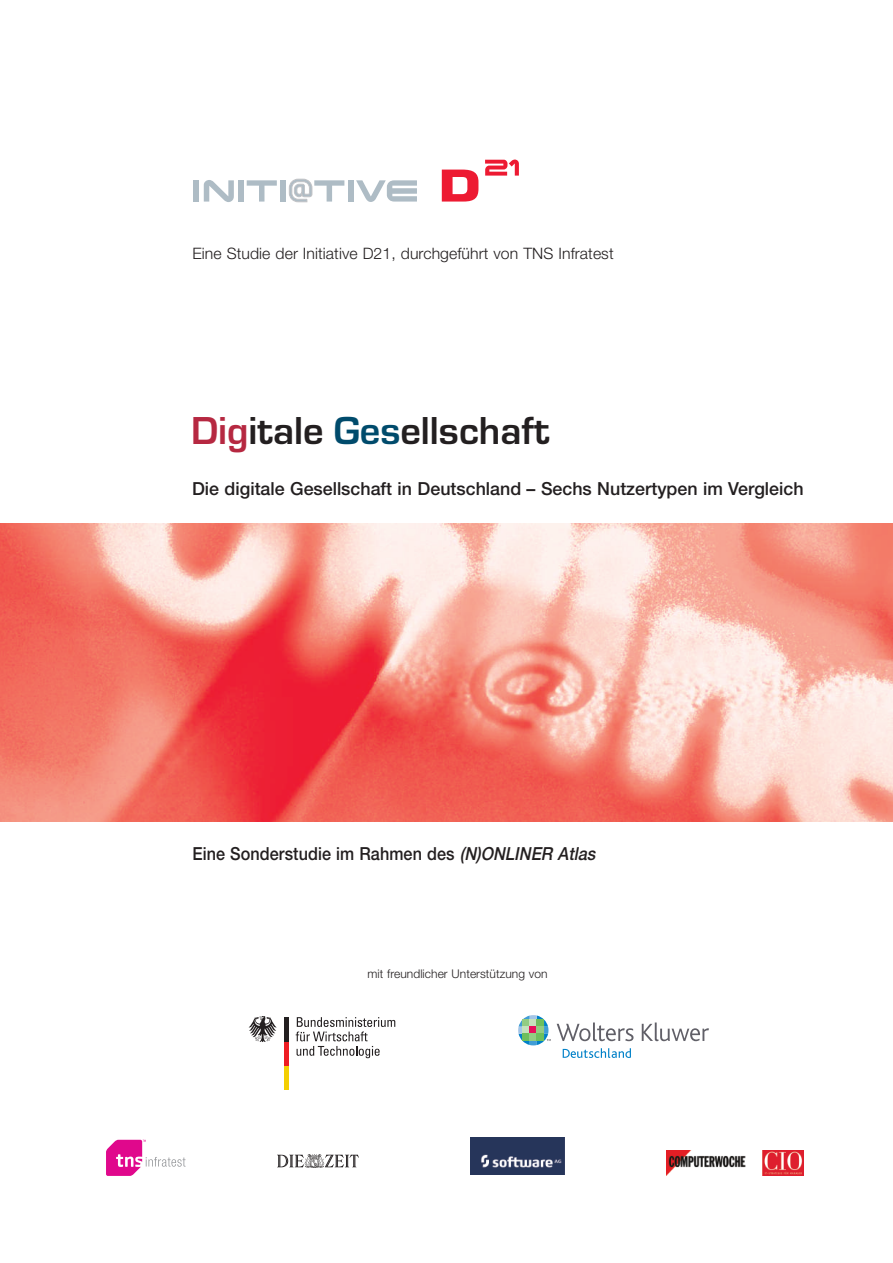
<style>
.page{position:relative;width:893px;height:1263px;background:#fff}
.page>*{position:absolute;margin:0;border:0;box-sizing:border-box;transform-origin:0 0}
.t1{font:700 40.5px "Eurostile";color:#231f20}
.t2{font:500 18px "Helvetica Neue";color:#231f20}
.t3{font:500 18px "Helvetica Neue";color:#231f20;scale:.9 1}
.t4{font:300 15.75px "Helvetica Neue";letter-spacing:.005em;color:#231f20}
.t5{font:300 12px "Helvetica Neue";letter-spacing:.005em;color:#231f20}
.s1{color:#b62841}
.s2{color:#004b6c}
.s3{font-style:italic}
</style>
<div class="page">
<hr style="left:284px;top:1065px;width:4px;height:24px;background:#f4cf02">
<hr style="left:284px;top:1041px;width:4px;height:24px;background:#ee1d23">
<hr style="left:284px;top:1017px;width:4px;height:24px;background:#231f20">
<svg style="left:249px;top:1016px;width:28px;height:26px"></svg>
<svg style="left:296px;top:1017px;width:99px;height:41px"></svg>
<img style="left:0;top:524px;width:893px;height:298px">
<svg style="left:557px;top:1022px;width:76px;height:19px"></svg>
<svg style="left:642px;top:1022px;width:67px;height:19px"></svg>
<svg style="left:563px;top:1048px;width:68px;height:10px"></svg>
<svg style="left:518px;top:1015px;width:33px;height:30px"></svg>
<div style="left:194px;top:180px;width:5px;height:22px;background:#aebcc5"></div>
<svg style="left:204px;top:180px;width:30px;height:22px"></svg>
<div style="left:238px;top:180px;width:6px;height:22px;background:#aebcc5"></div>
<svg style="left:247px;top:180px;width:30px;height:22px"></svg>
<div style="left:280px;top:180px;width:5px;height:22px;background:#aebcc5"></div>
<div style="left:348px;top:180px;width:5px;height:22px;background:#aebcc5"></div>
<svg style="left:356px;top:180px;width:61px;height:22px"></svg>
<svg style="left:485px;top:160px;width:34px;height:16px"></svg>
<svg style="left:289px;top:179px;width:55px;height:23px"></svg>
<svg style="left:442px;top:170px;width:36px;height:32px"></svg>
<img style="left:471px;top:1137px;width:93px;height:37px">
<img style="left:666px;top:1150px;width:138px;height:25px">
<svg style="left:106px;top:1140px;width:80px;height:36px"></svg>
<img style="left:277px;top:1154px;width:82px;height:13px">
<p class="t4" style="left:192px;top:247px;width:423px">Eine Studie der Initiative D21, durchgeführt von TNS Infratest</p>
<h1 class="t1" style="left:191px;top:406px;width:360px"><span class="s1">Dig</span>itale <span class="s2">Ges</span>ellschaft</h1>
<p class="t2" style="left:192px;top:482px;width:613px">Die digitale Gesellschaft in Deutschland – Sechs Nutzertypen im Vergleich</p>
<p class="t3" style="left:192px;top:847px;width:453px">Eine Sonderstudie im Rahmen des <span class="s3">(N)ONLINER Atlas</span></p>
<p class="t5" style="left:368px;top:969px;width:182px">mit freundlicher Unterstützung von</p>
</div>
